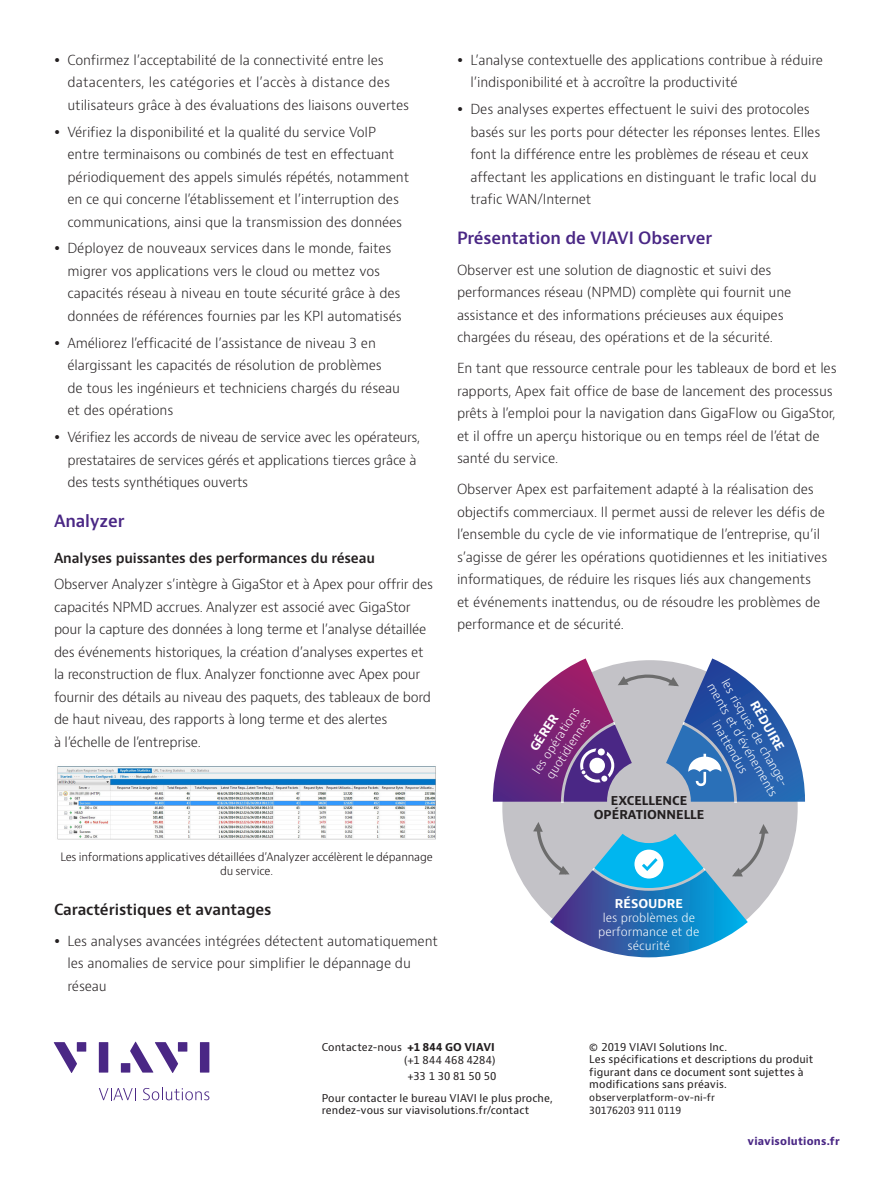
<style>
.page{position:relative;width:893px;height:1191px;background:#fff}
.page>*{position:absolute;margin:0;border:0;box-sizing:border-box;transform-origin:0 0}
.H2_Heading_Purple_12{font:600 16.5px "Bernino Sans";letter-spacing:-.01em;color:#4a2785}
.Header_12_16{font:600 16.5px "Bernino Sans";letter-spacing:-.01em;color:#4a2785}
.Body_text_8_12_5{font:600 15px "Bernino Sans";letter-spacing:-.01em;color:#231f20}
.P_10_16{font:300 13.5px/22.5px "Bernino Sans";letter-spacing:-.01em;color:#231f20}
.Body_text_8_12_5-2{font:300 13.5px/22.5px "Bernino Sans";letter-spacing:-.01em;color:#231f20}
.H3_Heading_Level_3{font:600 13.5px "Bernino Sans";letter-spacing:-.01em;color:#231f20}
.t1{font:300 11.85px/14.2px "Bernino Sans";color:#fff;text-align:center}
.t2{font:700 11.85px/14.2px "Bernino Sans";color:#231f20;text-align:center}
.t3{font:300 11.25px/13.5px "Bernino Sans";letter-spacing:-.01em;color:#110a0c;text-align:center}
.t4{font:10.5px/12.6px "Bernino Sans";letter-spacing:.005em;color:#231f20}
.t5{font:700 10.5px "Bernino Sans";letter-spacing:.02em;color:#4a2785}
.t6{font:9.75px/12.6px "Bernino Sans";letter-spacing:.005em;color:#231f20}
.s1{font-weight:700}
</style>
<div class="page">
<svg style="left:54px;top:1042px;width:23px;height:31px"></svg>
<div style="left:77px;top:1042px;width:9px;height:9px;background:#4a2785"></div>
<div style="left:99px;top:1042px;width:9px;height:30px;background:#4a2785"></div>
<div style="left:178px;top:1042px;width:9px;height:9px;background:#4a2785"></div>
<div style="left:200px;top:1042px;width:9px;height:30px;background:#4a2785"></div>
<svg style="left:130px;top:1041px;width:48px;height:32px"></svg>
<div style="left:121px;top:1063px;width:9px;height:9px;background:#4a2785"></div>
<svg style="left:99px;top:1088px;width:37px;height:12px"></svg>
<svg style="left:143px;top:1087px;width:66px;height:13px"></svg>
<img style="left:57px;top:766px;width:379px;height:74px">
<div style="left:502px;top:660px;width:296px;height:295px;background:#c3c2c7;border-radius:50%"></div>
<svg style="left:533px;top:822px;width:236px;height:135px"></svg>
<svg style="left:493px;top:658px;width:312px;height:144px"></svg>
<p class="P_10_16" style="left:68px;top:49px;width:343px">Confirmez l’acceptabilité de la connectivité entre les datacenters, les catégories et l’accès à distance des utilisateurs grâce à des évaluations des liaisons ouvertes</p>
<p class="P_10_16" style="left:68px;top:121px;width:343px">Vérifiez la disponibilité et la qualité du service VoIP entre terminaisons ou combinés de test en effectuant périodiquement des appels simulés répétés, notamment en ce qui concerne l’établissement et l’interruption des communications, ainsi que la transmission des données</p>
<p class="P_10_16" style="left:68px;top:237px;width:336px">Déployez de nouveaux services dans le monde, faites migrer vos applications vers le cloud ou mettez vos capacités réseau à niveau en toute sécurité grâce à des données de références fournies par les KPI automatisés</p>
<p class="P_10_16" style="left:68px;top:332px;width:334px">Améliorez l’efficacité de l’assistance de niveau 3 en élargissant les capacités de résolution de problèmes de tous les ingénieurs et techniciens chargés du réseau et des opérations</p>
<p class="P_10_16" style="left:68px;top:426px;width:354px">Vérifiez les accords de niveau de service avec les opérateurs, prestataires de services gérés et applications tierces grâce à des tests synthétiques ouverts</p>
<p class="Header_12_16" style="left:54px;top:510px;width:72px">Analyzer</p>
<p class="H3_Heading_Level_3" style="left:54px;top:549px;width:323px">Analyses puissantes des performances du réseau</p>
<p class="P_10_16" style="left:54px;top:573px;width:381px">Observer Analyzer s’intègre à GigaStor et à Apex pour offrir des capacités NPMD accrues. Analyzer est associé avec GigaStor pour la capture des données à long terme et l’analyse détaillée des événements historiques, la création d’analyses expertes et la reconstruction de flux. Analyzer fonctionne avec Apex pour fournir des détails au niveau des paquets, des tableaux de bord de haut niveau, des rapports à long terme et des alertes<br>à l’échelle de l’entreprise.</p>
<p class="t3" style="left:60px;top:850px;width:374px">Les informations applicatives détaillées d’Analyzer accélèrent le dépannage du service.</p>
<p class="Body_text_8_12_5" style="left:54px;top:899px;width:219px">Caractéristiques et avantages</p>
<p class="P_10_16" style="left:68px;top:930px;width:372px">Les analyses avancées intégrées détectent automatiquement les anomalies de service pour simplifier le dépannage du réseau</p>
<p class="P_10_16" style="left:470px;top:49px;width:354px">L’analyse contextuelle des applications contribue à réduire l’indisponibilité et à accroître la productivité</p>
<p class="P_10_16" style="left:470px;top:98px;width:351px">Des analyses expertes effectuent le suivi des protocoles basés sur les ports pour détecter les réponses lentes. Elles font la différence entre les problèmes de réseau et ceux affectant les applications en distinguant le trafic local du trafic WAN/Internet</p>
<p class="H2_Heading_Purple_12" style="left:457px;top:227px;width:257px">Présentation de VIAVI Observer</p>
<p class="Body_text_8_12_5-2" style="left:457px;top:259px;width:336px">Observer est une solution de diagnostic et suivi des performances réseau (NPMD) complète qui fournit une assistance et des informations précieuses aux équipes chargées du réseau, des opérations et de la sécurité.</p>
<p class="Body_text_8_12_5-2" style="left:457px;top:357px;width:381px">En tant que ressource centrale pour les tableaux de bord et les rapports, Apex fait office de base de lancement des processus prêts à l’emploi pour la navigation dans GigaFlow ou GigaStor, et il offre un aperçu historique ou en temps réel de l’état de santé du service.</p>
<p class="Body_text_8_12_5-2" style="left:457px;top:478px;width:372px">Observer Apex est parfaitement adapté à la réalisation des objectifs commerciaux. Il permet aussi de relever les défis de l’ensemble du cycle de vie informatique de l’entreprise, qu’il s’agisse de gérer les opérations quotidiennes et les initiatives informatiques, de réduire les risques liés aux changements<br>et événements inattendus, ou de résoudre les problèmes de performance et de sécurité.</p>
<p class="t1" style="left:741px;top:666px;width:130px;rotate:60deg"><span class="s1">RÉDUIRE<br></span>les risques de change&shy;ments et d’événements inattendus</p>
<p class="t1" style="left:518px;top:761px;width:78px;rotate:-57deg"><span class="s1">GÉRER<br></span>les opérations quotidiennes</p>
<p class="t2" style="left:594px;top:794px;width:112px">EXCELLENCE<br>OPÉRATIONNELLE</p>
<p class="t1" style="left:598px;top:896px;width:103px"><span class="s1">RÉSOUDRE<br></span>les problèmes de performance et de sécurité</p>
<p class="t4" style="left:322px;top:1041px;width:175px;text-align:right">Contactez-nous <span class="s1">+1 844 GO VIAVI </span>(+1 844 468 4284)</p>
<p class="t4" style="left:322px;top:1066px;width:233px;line-height:21.3px;text-indent:86px">+33 1 30 81 50 50<br>Pour contacter le bureau VIAVI le plus proche,</p>
<p class="t4" style="left:322px;top:1104px;width:209px">rendez-vous sur viavisolutions.fr/contact</p>
<p class="t4" style="left:589px;top:1040px;width:226px">© 2019 VIAVI Solutions Inc.<br>Les spécifications et descriptions du produit figurant dans ce document sont sujettes à modifications sans préavis.</p>
<p class="t6" style="left:589px;top:1091px;width:127px">observerplatform-ov-ni-fr<br>30176203 911 0119</p>
<p class="t5" style="left:748px;top:1134px;width:94px">viavisolutions.fr</p>
</div>
